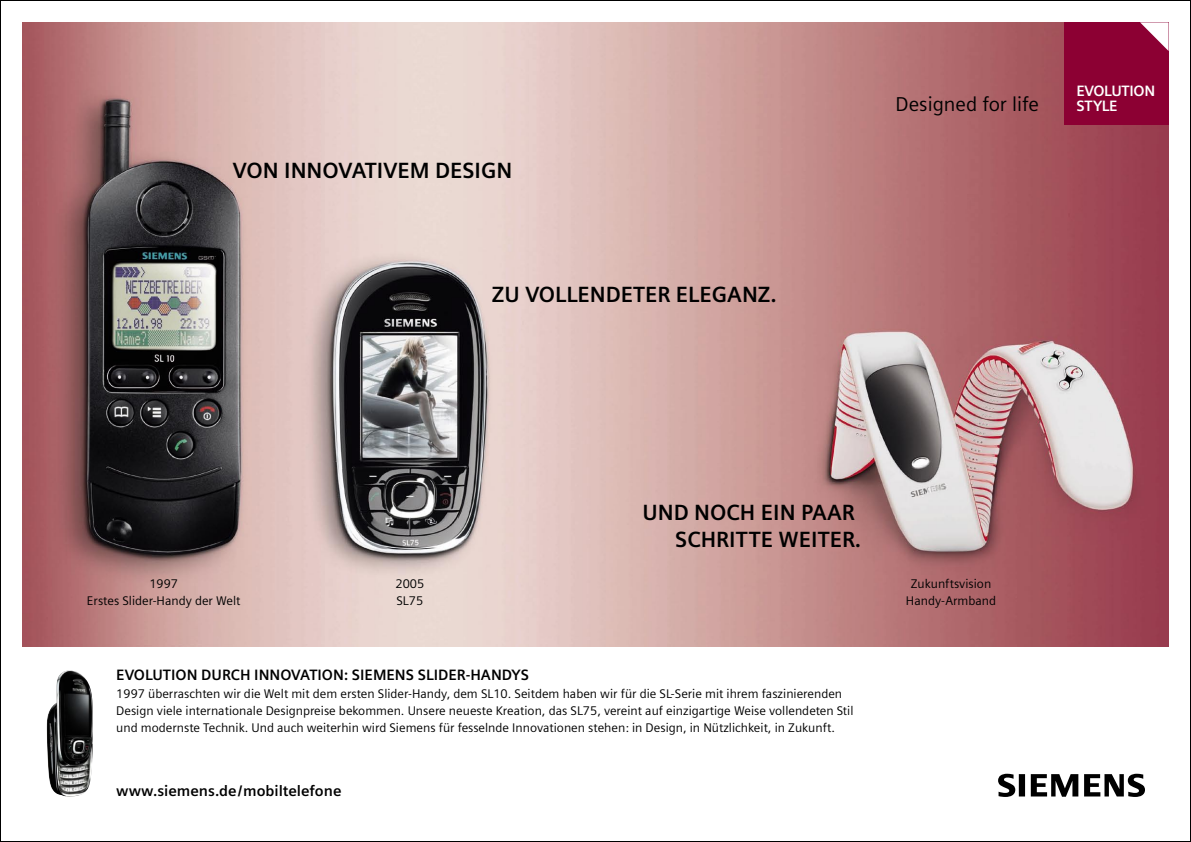
<style>
.page{position:relative;width:1191px;height:842px;background:#fff}
.page>*{position:absolute;margin:0;border:0;box-sizing:border-box;transform-origin:0 0}
.t1{font:700 22px/26.9px "Siemens Sans";color:#000;text-align:right}
.t2{font:20px "Siemens Sans";color:#000}
.t3{font:700 15px "Siemens Sans";color:#000}
.t4{font:700 15px "Siemens Sans";letter-spacing:-.02em;color:#fff}
.t5{font:12.5px "Siemens Sans";color:#000}
</style>
<div class="page">
<img style="left:23px;top:23px;width:1145px;height:623px">
<svg style="left:998px;top:774px;width:147px;height:23px"></svg>
<img style="left:47px;top:670px;width:46px;height:127px">
<div style="left:1063px;top:23px;width:105px;height:102px;background:#8c0033"></div>
<svg style="left:1140px;top:22px;width:28px;height:29px"></svg>
<p class="t1" style="left:233px;top:157px;width:281px">VON INNOVATIVEM DESIGN</p>
<p class="t1" style="left:492px;top:281px;width:286px">ZU VOLLENDETER ELEGANZ.</p>
<p class="t2" style="left:895px;top:93px;width:145px">Designed for life</p>
<p class="t4" style="left:1076px;top:82px;width:80px">EVOLUTION</p>
<p class="t4" style="left:1076px;top:97px;width:43px">STYLE</p>
<p class="t5" style="left:149px;top:577px;width:30px">1997</p>
<p class="t5" style="left:87px;top:594px;width:155px">Erstes Slider-Handy der Welt</p>
<p class="t5" style="left:395px;top:577px;width:30px">2005</p>
<p class="t5" style="left:396px;top:594px;width:28px">SL75</p>
<p class="t1" style="left:642px;top:499px;width:220px">UND NOCH EIN PAAR<br>SCHRITTE WEITER.</p>
<p class="t3" style="left:116px;top:667px;width:414px">EVOLUTION DURCH INNOVATION: SIEMENS SLIDER-HANDYS</p>
<p class="t5" style="left:116px;top:687px;width:727px">1997 überraschten wir die Welt mit dem ersten Slider-Handy, dem SL10. Seitdem haben wir für die SL-Serie mit ihrem faszinierenden</p>
<p class="t5" style="left:116px;top:704px;width:738px">Design viele internationale Designpreise bekommen. Unsere neueste Kreation, das SL75, vereint auf einzigartige Weise vollendeten Stil</p>
<p class="t5" style="left:116px;top:721px;width:720px">und modernste Technik. Und auch weiterhin wird Siemens für fesselnde Innovationen stehen: in Design, in Nützlichkeit, in Zukunft.</p>
<p class="t3" style="left:116px;top:783px;width:227px">www.siemens.de/mobiltelefone</p>
<p class="t5" style="left:910px;top:577px;width:82px">Zukunftsvision</p>
<p class="t5" style="left:906px;top:594px;width:92px">Handy-Armband</p>
</div>
